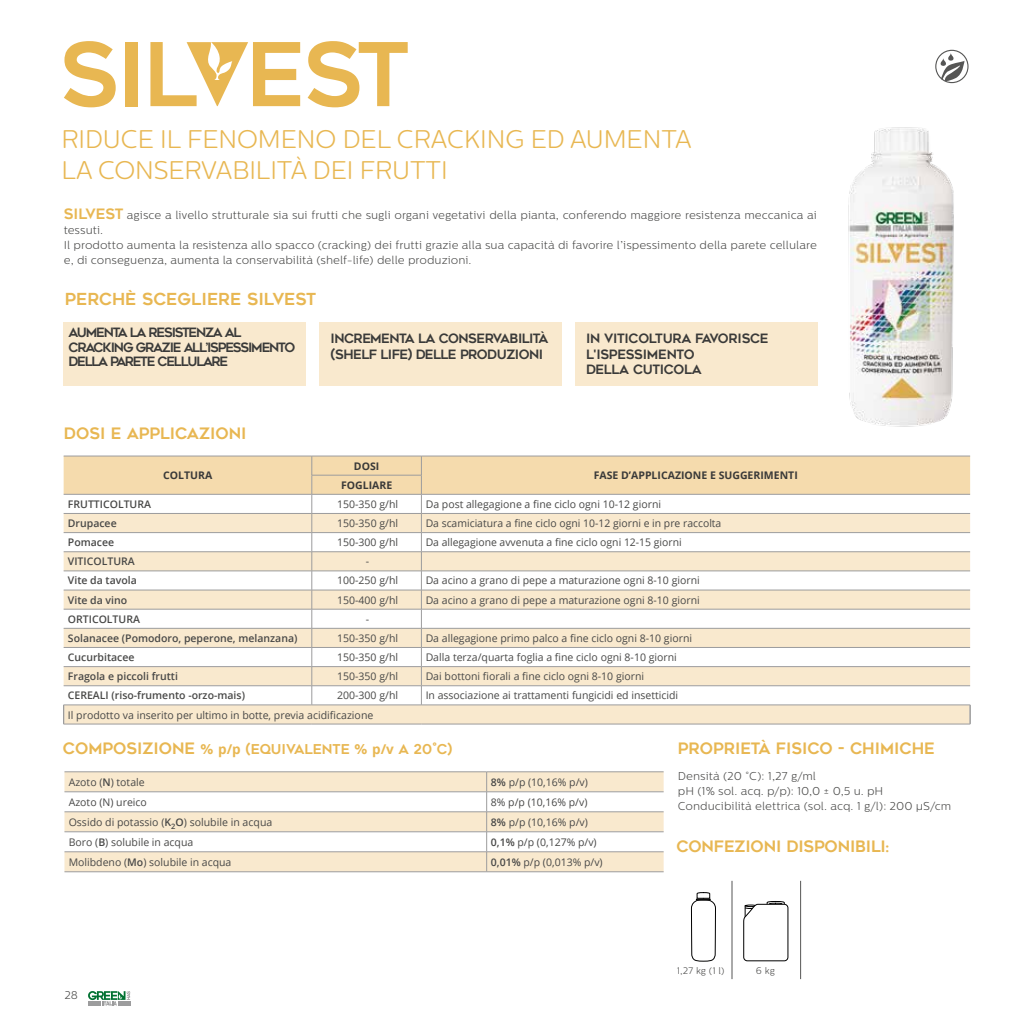
<style>
.page{position:relative;width:1021px;height:1021px;background:#fff}
.page>*{position:absolute;margin:0;border:0;box-sizing:border-box;transform-origin:0 0}
.t1{font:300 25.5px/30.6px "Centrale Sans Rounded";letter-spacing:-.03em;color:#e8b752}
.t2{font:16.5px "Geometos";color:#e8b752}
.t3{font:15.6px "Geometos";color:#e8b752}
.t4{font:13.5px "Geometos";color:#e8b752}
.t5{font:12.9px/14.7px "Geometos";letter-spacing:-.09em;color:#3a3a39}
.t6{font:12.9px/15.5px "Geometos";letter-spacing:-.04em;color:#3a3a39}
.t7{font:12.9px/15.5px "Geometos";letter-spacing:-.02em;color:#3a3a39}
.t8{font:300 11.4px/15px "Centrale Sans Rounded";color:#484847}
.t9{font:300 11.25px "Centrale Sans Rounded";color:#484847}
.t10{font:10.5px "Open Sans";color:#484847}
.t11{font:600 10.5px "Open Sans";color:#484847}
.t12{font:700 10.5px "Open Sans";color:#3a3a39}
.t13{font:300 9.45px "Centrale Sans Rounded";color:#484847}
.s1{font-family:"Geometos";font-weight:400;font-size:14.25px;color:#e8b752}
.s2{font-size:15.6px}
.s3{font-family:"Open Sans";font-weight:700}
.s4{font-weight:600}
</style>
<div class="page">
<svg style="left:88px;top:991px;width:42px;height:14px"></svg>
<svg style="left:948px;top:53px;width:5px;height:8px"></svg>
<svg style="left:941px;top:61px;width:23px;height:21px"></svg>
<div style="left:935px;top:50px;width:33px;height:33px;border:1px solid #565655;border-radius:50%"></div>
<hr style="left:63px;top:723px;width:249px;height:1px;background:#9c9c9d">
<hr style="left:312px;top:723px;width:109px;height:1px;background:#9c9c9d">
<hr style="left:421px;top:723px;width:549px;height:1px;background:#9c9c9d">
<svg style="left:63px;top:456px;width:908px;height:267px"></svg>
<img style="left:815px;top:127px;width:139px;height:300px">
<svg style="left:64px;top:772px;width:599px;height:99px"></svg>
<hr style="left:64px;top:771px;width:422px;height:1px;background:#9c9c9d">
<hr style="left:486px;top:771px;width:177px;height:1px;background:#9c9c9d">
<hr style="left:64px;top:871px;width:422px;height:1px;background:#9c9c9d">
<hr style="left:486px;top:871px;width:177px;height:1px;background:#9c9c9d">
<svg style="left:691px;top:892px;width:25px;height:69px"></svg>
<svg style="left:743px;top:901px;width:45px;height:60px"></svg>
<hr style="left:731px;top:880px;width:1px;height:99px;background:#565655">
<hr style="left:800px;top:880px;width:1px;height:99px;background:#565655">
<svg style="left:64px;top:41px;width:52px;height:66px"></svg>
<div style="left:125px;top:42px;width:12px;height:64px;background:#e8b752"></div>
<svg style="left:307px;top:41px;width:100px;height:66px"></svg>
<svg style="left:150px;top:42px;width:150px;height:64px"></svg>
<div style="left:319px;top:322px;width:242px;height:63px;background:#f9e9ce"></div>
<div style="left:63px;top:322px;width:243px;height:63px;background:#f9e9ce"></div>
<div style="left:575px;top:322px;width:242px;height:63px;background:#f9e9ce"></div>
<h1 class="t1" style="left:61px;top:124px;width:632px">RIDUCE IL FENOMENO DEL CRACKING ED AUMENTA<br>LA CONSERVABILITÀ DEI FRUTTI</h1>
<p class="t8" style="left:64px;top:207px;width:754px"><span class="s1">SILVEST</span> agisce a livello strutturale sia sui frutti che sugli organi vegetativi della pianta, conferendo maggiore resistenza meccanica ai tessuti.<br>Il prodotto aumenta la resistenza allo spacco (cracking) dei frutti grazie alla sua capacità di favorire l’ispessimento della parete cellulare e, di conseguenza, aumenta la conservabilità (shelf-life) delle produzioni.</p>
<h2 class="t2" style="left:65px;top:292px;width:252px">PERCHÈ SCEGLIERE SILVEST</h2>
<p class="t5" style="left:69px;top:326px;width:228px">AUMENTA LA RESISTENZA AL<br>CRACKING GRAZIE ALL’ISPESSIMENTO<br>DELLA PARETE CELLULARE</p>
<p class="t6" style="left:330px;top:332px;width:219px">INCREMENTA LA CONSERVABILITÀ (SHELF LIFE) DELLE PRODUZIONI</p>
<p class="t7" style="left:586px;top:332px;width:184px">IN VITICOLTURA FAVORISCE<br>L'ISPESSIMENTO<br>DELLA CUTICOLA</p>
<h3 class="t3" style="left:64px;top:427px;width:184px">DOSI E APPLICAZIONI</h3>
<p class="t12" style="left:163px;top:468px;width:51px">COLTURA</p>
<p class="t12" style="left:354px;top:458px;width:27px">DOSI</p>
<p class="t12" style="left:341px;top:477px;width:53px">FOGLIARE</p>
<p class="t12" style="left:593px;top:468px;width:205px">FASE D’APPLICAZIONE E SUGGERIMENTI</p>
<p class="t11" style="left:68px;top:496px;width:85px">FRUTTICOLTURA</p>
<p class="t10" style="left:337px;top:496px;width:62px">150-350 g/hl</p>
<p class="t10" style="left:425px;top:496px;width:237px">Da post allegagione a fine ciclo ogni 10-12 giorni</p>
<p class="t11" style="left:68px;top:516px;width:50px">Drupacee</p>
<p class="t10" style="left:337px;top:516px;width:62px">150-350 g/hl</p>
<p class="t10" style="left:425px;top:516px;width:297px">Da scamiciatura a fine ciclo ogni 10-12 giorni e in pre raccolta</p>
<p class="t11" style="left:68px;top:535px;width:48px">Pomacee</p>
<p class="t10" style="left:337px;top:535px;width:62px">150-300 g/hl</p>
<p class="t10" style="left:425px;top:535px;width:257px">Da allegagione avvenuta a fine ciclo ogni 12-15 giorni</p>
<p class="t11" style="left:68px;top:554px;width:68px">VITICOLTURA</p>
<p class="t10" style="left:366px;top:554px;width:5px">-</p>
<p class="t11" style="left:68px;top:573px;width:70px">Vite da tavola</p>
<p class="t10" style="left:337px;top:573px;width:62px">100-250 g/hl</p>
<p class="t10" style="left:425px;top:573px;width:276px">Da acino a grano di pepe a maturazione ogni 8-10 giorni</p>
<p class="t11" style="left:68px;top:592px;width:61px">Vite da vino</p>
<p class="t10" style="left:337px;top:592px;width:62px">150-400 g/hl</p>
<p class="t10" style="left:425px;top:592px;width:276px">Da acino a grano di pepe a maturazione ogni 8-10 giorni</p>
<p class="t11" style="left:68px;top:611px;width:74px">ORTICOLTURA</p>
<p class="t10" style="left:366px;top:611px;width:5px">-</p>
<p class="t11" style="left:68px;top:630px;width:231px">Solanacee (Pomodoro, peperone, melanzana)</p>
<p class="t10" style="left:337px;top:630px;width:62px">150-350 g/hl</p>
<p class="t10" style="left:425px;top:630px;width:268px">Da allegagione primo palco a fine ciclo ogni 8-10 giorni</p>
<p class="t11" style="left:68px;top:649px;width:68px">Cucurbitacee</p>
<p class="t10" style="left:337px;top:649px;width:62px">150-350 g/hl</p>
<p class="t10" style="left:425px;top:649px;width:253px">Dalla terza/quarta foglia a fine ciclo ogni 8-10 giorni</p>
<p class="t11" style="left:68px;top:669px;width:112px">Fragola e piccoli frutti</p>
<p class="t10" style="left:337px;top:669px;width:62px">150-350 g/hl</p>
<p class="t10" style="left:425px;top:669px;width:220px">Dai bottoni fiorali a fine ciclo ogni 8-10 giorni</p>
<p class="t11" style="left:68px;top:688px;width:179px">CEREALI (riso-frumento -orzo-mais)</p>
<p class="t10" style="left:337px;top:688px;width:62px">200-300 g/hl</p>
<p class="t10" style="left:425px;top:688px;width:254px">In associazione ai trattamenti fungicidi ed insetticidi</p>
<p class="t10" style="left:68px;top:707px;width:307px">Il prodotto va inserito per ultimo in botte, previa acidificazione</p>
<p class="t4" style="left:63px;top:743px;width:391px"><span class="s2">COMPOSIZIONE</span> % <span class="s3">p/p</span> (EQUIVALENTE % <span class="s3">p/v</span> A 20°C)</p>
<p class="t10" style="left:69px;top:774px;width:77px">Azoto (<span class="s4">N</span>) totale</p>
<p class="t10" style="left:491px;top:774px;width:98px"><span class="s4">8%</span> p/p (10,16% p/v)</p>
<p class="t10" style="left:69px;top:794px;width:80px">Azoto (N) ureico</p>
<p class="t10" style="left:491px;top:794px;width:98px">8% p/p (10,16% p/v)</p>
<p class="t10" style="left:69px;top:814px;width:205px">Ossido di potassio (<span class="s4">K</span><sub>2</sub><span class="s4">O</span>) solubile in acqua</p>
<p class="t10" style="left:491px;top:814px;width:98px"><span class="s4">8%</span> p/p (10,16% p/v)</p>
<p class="t10" style="left:69px;top:834px;width:126px">Boro (<span class="s4">B</span>) solubile in acqua</p>
<p class="t10" style="left:491px;top:834px;width:107px"><span class="s4">0,1%</span> p/p (0,127% p/v)</p>
<p class="t10" style="left:69px;top:854px;width:164px">Molibdeno (<span class="s4">Mo</span>) solubile in acqua</p>
<p class="t10" style="left:491px;top:854px;width:113px"><span class="s4">0,01%</span> p/p (0,013% p/v)</p>
<p class="t9" style="left:64px;top:988px;width:15px">28</p>
<h3 class="t3" style="left:678px;top:742px;width:258px">PROPRIETÀ FISICO - CHIMICHE</h3>
<p class="t8" style="left:678px;top:768px;width:275px">Densità (20 °C): 1,27 g/ml<br>pH (1% sol. acq. p/p): 10,0 ± 0,5 u. pH<br>Conducibilità elettrica (sol. acq. 1 g/l): 200 µS/cm</p>
<h3 class="t3" style="left:676px;top:840px;width:214px">CONFEZIONI DISPONIBILI:</h3>
<p class="t13" style="left:676px;top:964px;width:49px">1,27 kg (1 l)</p>
<p class="t13" style="left:756px;top:964px;width:20px">6 kg</p>
</div>
